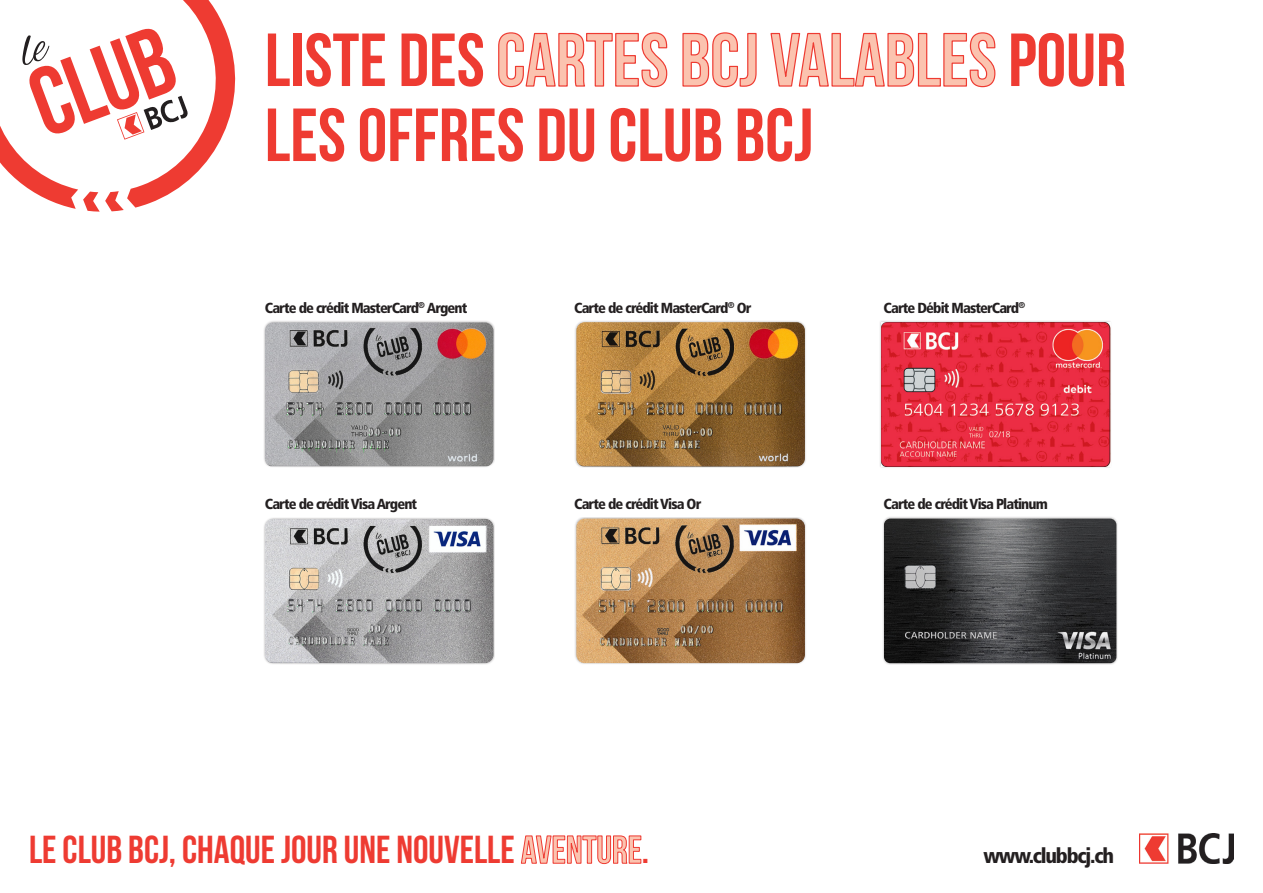
<style>
.page{position:relative;width:1263px;height:893px;background:#fff}
.page>*{position:absolute;margin:0;border:0;box-sizing:border-box;transform-origin:0 0}
.t1{font:700 75px/75px "Bebas Neue";color:#ee3b32}
.t2{font:700 39px "Bebas Neue";color:#ee3b32}
.t3{font:900 condensed 21px "Frutiger LT Std";letter-spacing:-.06em;color:#231f20}
.t4{font:900 condensed 14.55px "Frutiger LT Std";letter-spacing:-.06em;color:#231f20}
.s1{color:#fbc3af}
</style>
<div class="page">
<img style="left:1140px;top:833px;width:93px;height:30px">
<svg style="left:0;top:0;width:236px;height:212px"></svg>
<div style="left:0;top:0;width:25px;height:40px;background:#fff"></div>
<div style="left:879px;top:320px;width:233px;height:149px;background:#231f20;opacity:.27"></div>
<img style="left:881px;top:322px;width:229px;height:145px">
<div style="left:574px;top:320px;width:232px;height:148px;background:#231f20;opacity:.27"></div>
<img style="left:576px;top:322px;width:229px;height:145px">
<div style="left:263px;top:320px;width:232px;height:148px;background:#231f20;opacity:.27"></div>
<img style="left:265px;top:322px;width:228px;height:144px">
<div style="left:574px;top:517px;width:232px;height:147px;background:#231f20;opacity:.27"></div>
<img style="left:576px;top:519px;width:229px;height:144px">
<div style="left:263px;top:517px;width:232px;height:148px;background:#231f20;opacity:.27"></div>
<img style="left:265px;top:519px;width:228px;height:144px">
<div style="left:882px;top:517px;width:236px;height:148px;background:#231f20;opacity:.27"></div>
<img style="left:884px;top:519px;width:232px;height:144px">
<p class="t1" style="left:265px;top:22px;width:863px">LISTE DES <span class="s1">CARTES BCJ VALABLES</span> POUR<br>LES OFFRES DU CLUB BCJ</p>
<p class="t4" style="left:265px;top:299px;width:204px">Carte de crédit MasterCard<sup>®</sup> Argent</p>
<p class="t4" style="left:265px;top:495px;width:154px">Carte de crédit Visa Argent</p>
<p class="t4" style="left:574px;top:299px;width:179px">Carte de crédit MasterCard<sup>®</sup> Or</p>
<p class="t4" style="left:574px;top:495px;width:129px">Carte de crédit Visa Or</p>
<p class="t4" style="left:883px;top:299px;width:143px">Carte Débit MasterCard<sup>®</sup></p>
<p class="t4" style="left:883px;top:495px;width:166px">Carte de crédit Visa Platinum</p>
<h2 class="t2" style="left:29px;top:828px;width:622px">LE CLUB BCJ, CHAQUE JOUR UNE NOUVELLE <span class="s1">AVENTURE</span>.</h2>
<h3 class="t3" style="left:983px;top:843px;width:132px">www.clubbcj.ch</h3>
</div>
